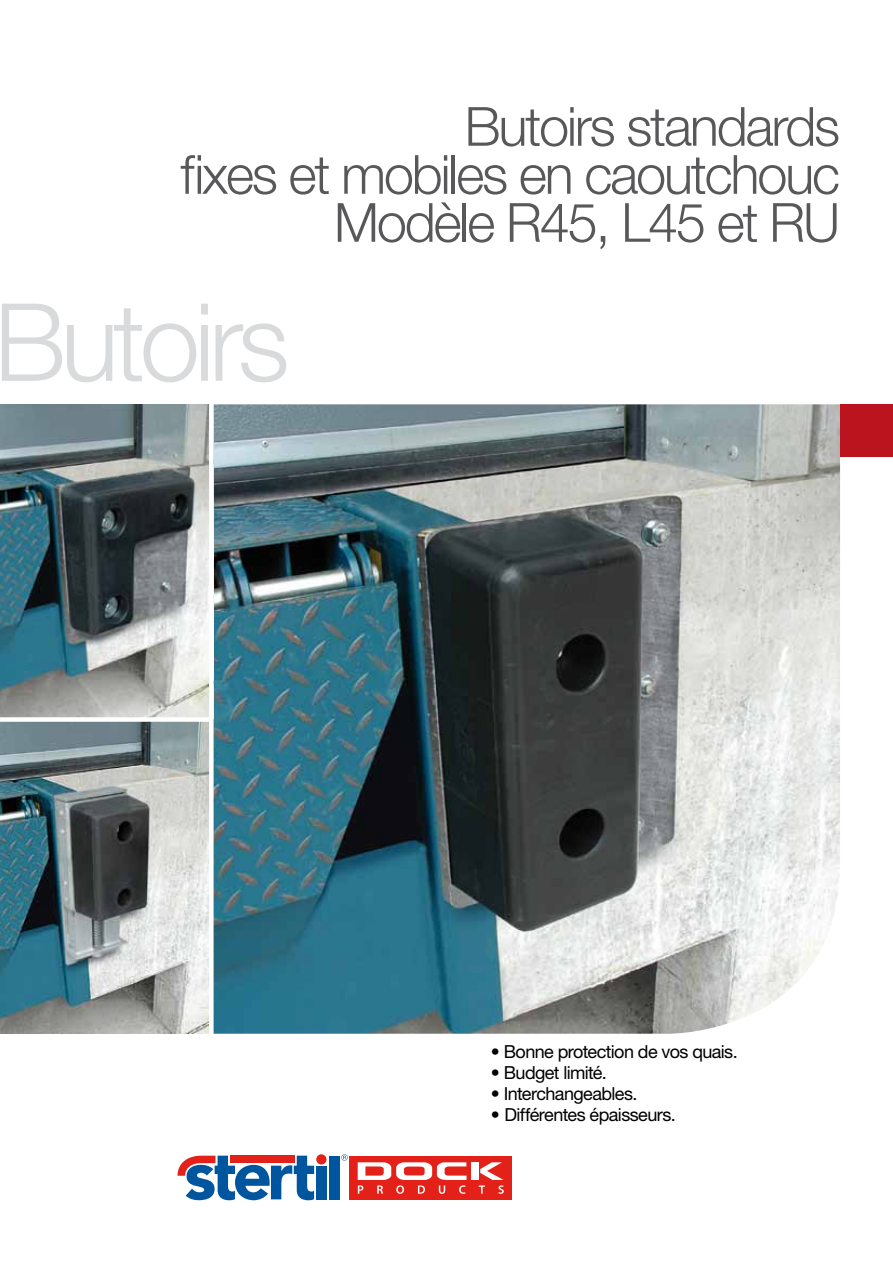
<style>
.page{position:relative;width:893px;height:1263px;background:#fff}
.page>*{position:absolute;margin:0;border:0;box-sizing:border-box;transform-origin:0 0}
.t1{font:300 108px "Helvetica Neue";letter-spacing:-.05em;color:#d9dadb}
.t2{font:300 54px/48px "Helvetica Neue";letter-spacing:-.04em;color:#58585a;text-align:right}
.t3{font:18px "Helvetica Neue";letter-spacing:-.035em;color:#000}
</style>
<div class="page">
<img style="left:214px;top:404px;width:626px;height:630px">
<img style="left:0;top:404px;width:209px;height:313px">
<img style="left:0;top:722px;width:209px;height:312px">
<div style="left:840px;top:404px;width:53px;height:53px;background:#bc141f"></div>
<div style="left:316px;top:1154px;width:10px;height:10px;background:#e32119;border-radius:50%"></div>
<div style="left:316px;top:1166px;width:11px;height:33px;background:#00559f"></div>
<div style="left:329px;top:1156px;width:11px;height:43px;background:#00559f"></div>
<svg style="left:178px;top:1155px;width:136px;height:45px"></svg>
<svg style="left:341px;top:1154px;width:7px;height:6px"></svg>
<div style="left:349px;top:1156px;width:163px;height:43px;background:#e32119"></div>
<div style="left:471px;top:1162px;width:8px;height:18px;background:#fff"></div>
<svg style="left:358px;top:1162px;width:108px;height:32px"></svg>
<svg style="left:479px;top:1162px;width:25px;height:32px"></svg>
<h2 class="t2" style="left:180px;top:101px;width:661px">Butoirs standards<br>fixes et mobiles en caoutchouc<br>Modèle R45, L45 et RU</h2>
<h1 class="t1" style="left:-6px;top:276px;width:297px">Butoirs</h1>
<p class="t3" style="left:491px;top:1041px;width:248px">• Bonne protection de vos quais.</p>
<p class="t3" style="left:491px;top:1062px;width:117px">• Budget limité.</p>
<p class="t3" style="left:491px;top:1083px;width:148px">• Interchangeables.</p>
<p class="t3" style="left:491px;top:1104px;width:186px">• Différentes épaisseurs.</p>
</div>
